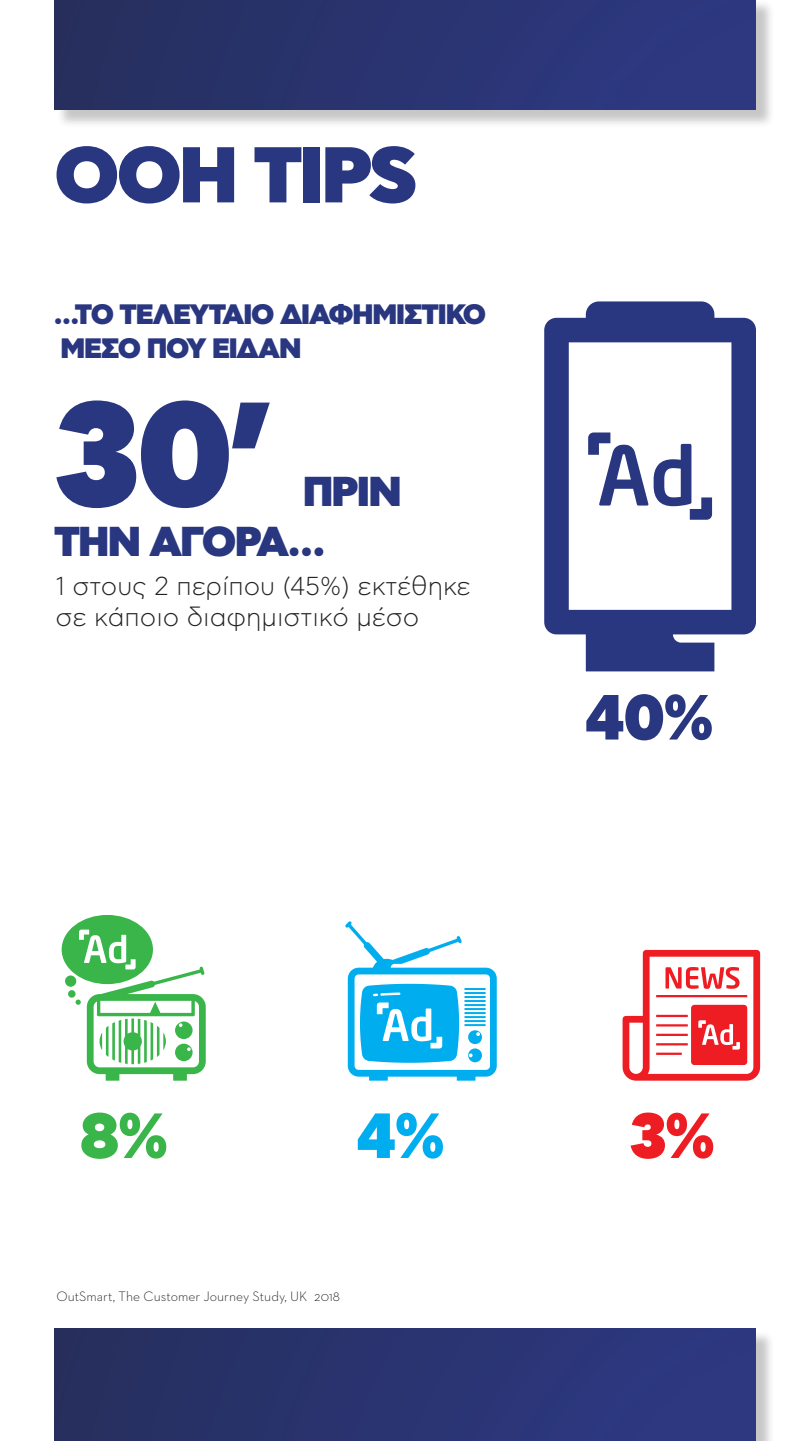
<style>
.page{position:relative;width:810px;height:1441px;background:#fff}
.page>*{position:absolute;margin:0;border:0;box-sizing:border-box;transform-origin:0 0}
.t1{font:900 147.75px "CF Asty Std";color:#293680}
.t2{font:900 78.75px "CF Asty Std";color:#293680}
.t3{font:900 63.6px "CF Asty Std";color:#293680}
.t4{font:900 63.6px "CF Asty Std";color:#3ab54a}
.t5{font:900 63.6px "CF Asty Std";color:#00aeef}
.t6{font:900 63.6px "CF Asty Std";color:#ee1d23}
.t7{font:900 41.7px/50.1px "CF Asty Std";letter-spacing:-.04em;color:#293680}
.t8{font:900 28.05px/33.6px "CF Asty Std";letter-spacing:-.04em;color:#293680}
.t9{font:300 25.95px/31px "CF Asty Std";color:#231f20}
.t10{font:300 13.95px "Neutraface Two Text Greek";color:#231f20}
</style>
<div class="page">
<svg style="left:544px;top:301px;width:212px;height:370px"></svg>
<svg style="left:62px;top:915px;width:144px;height:165px"></svg>
<svg style="left:623px;top:949px;width:137px;height:131px"></svg>
<svg style="left:345px;top:921px;width:152px;height:159px"></svg>
<div style="left:56px;top:0;width:719px;height:128px;background:#231f20;opacity:.25"></div>
<div style="left:54px;top:0;width:702px;height:110px;background:linear-gradient(to right,#262f5d,#2d3984)"></div>
<div style="left:56px;top:1330px;width:719px;height:110px;background:#231f20;opacity:.25"></div>
<div style="left:54px;top:1327px;width:702px;height:113px;background:linear-gradient(to right,#262f5d,#2d3984)"></div>
<h2 class="t2" style="left:54px;top:127px;width:61px">ΟΟΗ</h2>
<h2 class="t2" style="left:253px;top:127px;width:165px">TIPS</h2>
<p class="t8" style="left:54px;top:299px;width:428px">…το τελευταίο διαφημιστικό μέσο που είδαν</p>
<h1 class="t1" style="left:54px;top:365px;width:222px">30’</h1>
<h3 class="t7" style="left:54px;top:469px;width:349px;text-indent:249px">πριν την αγορά…</h3>
<p class="t9" style="left:56px;top:571px;width:417px">1 στους 2 περίπου (45%) εκτέθηκε σε κάποιο διαφημιστικό μέσο</p>
<h3 class="t3" style="left:585px;top:678px;width:130px">40%</h3>
<h3 class="t4" style="left:79px;top:1097px;width:91px">8%</h3>
<h3 class="t5" style="left:357px;top:1097px;width:90px">4%</h3>
<h3 class="t6" style="left:630px;top:1097px;width:87px">3%</h3>
<p class="t10" style="left:56px;top:1287px;width:285px">OutSmart, The Customer Journey Study, UK 2018</p>
</div>
